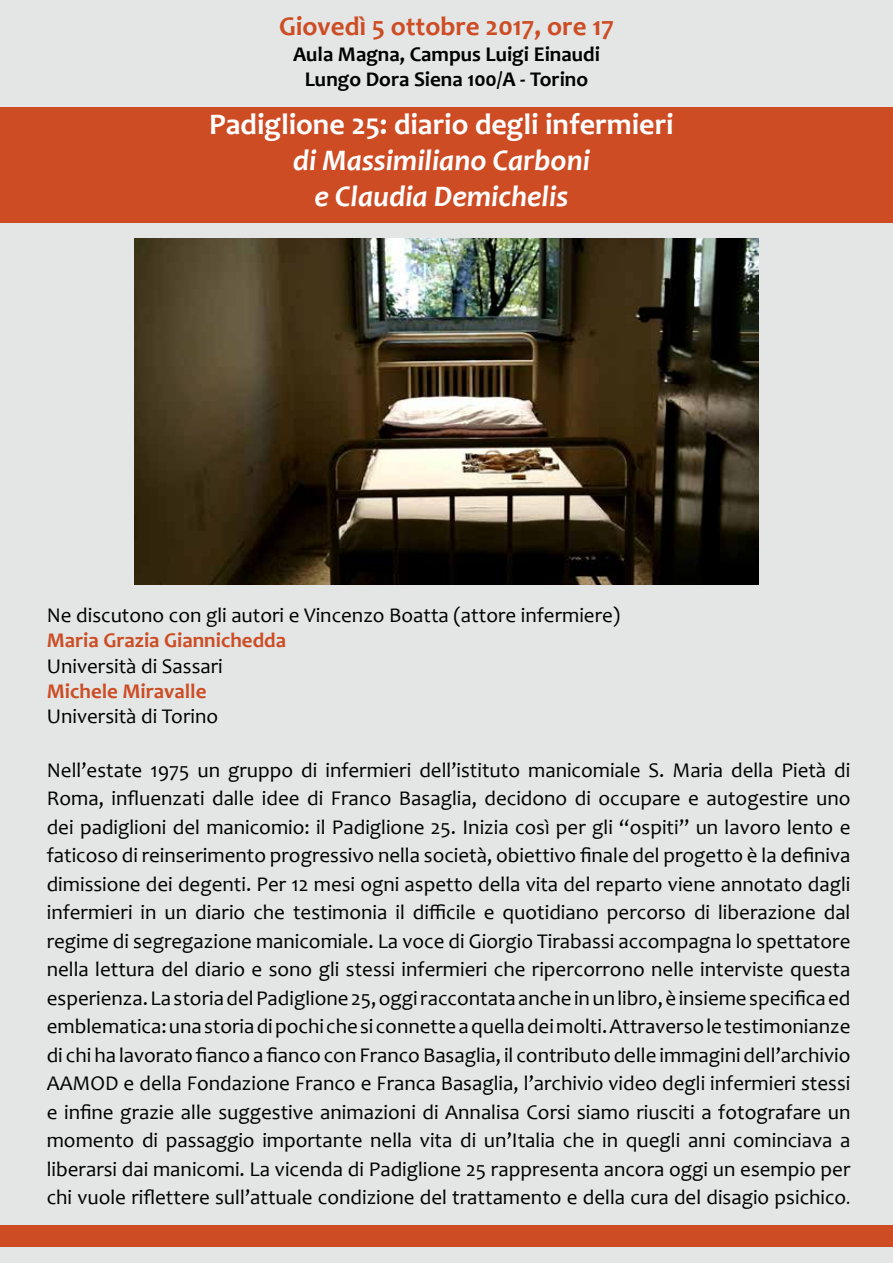
<style>
.page{position:relative;width:893px;height:1263px;background:#e3e6e5}
.page>*{position:absolute;margin:0;border:0;box-sizing:border-box;transform-origin:0 0}
.t1{font:italic 700 30px/36px "Candara";color:#fff;text-align:center}
.t2{font:700 30px "Candara";color:#fff}
.t3{font:700 27px "Candara";color:#cd4c24}
.t4{font:21px/28.5px "Candara";color:#000;text-align:justify}
.t5{font:700 21px/25.2px "Candara";color:#000;text-align:center}
.t6{font:700 21px "Candara";color:#cd4c24}
.s1{font-size:16.5px}
</style>
<div class="page">
<div style="left:0;top:107px;width:893px;height:116px;background:#cd4c24"></div>
<div style="left:0;top:1226px;width:893px;height:21px;background:#cd4c24"></div>
<img style="left:134px;top:239px;width:625px;height:346px">
<p class="t3" style="left:279px;top:10px;width:336px">Giovedì 5 ottobre 2017, ore 17</p>
<p class="t5" style="left:293px;top:41px;width:308px">Aula Magna, Campus Luigi Einaudi<br>Lungo Dora Siena 100/A - Torino</p>
<h1 class="t2" style="left:209px;top:106px;width:466px">Padiglione 25: diario degli infermieri</h1>
<h1 class="t1" style="left:293px;top:142px;width:298px">di Massimiliano Carboni e Claudia Demichelis</h1>
<p class="t4" style="left:47px;top:601px;width:575px">Ne discutono con gli autori e Vincenzo Boatta (attore infermiere)</p>
<p class="t6" style="left:47px;top:627px;width:241px">Maria Grazia Giannichedda</p>
<p class="t4" style="left:47px;top:651px;width:178px">Università di Sassari</p>
<p class="t6" style="left:47px;top:678px;width:161px">Michele Miravalle</p>
<p class="t4" style="left:47px;top:702px;width:173px">Università di Torino</p>
<p class="t4" style="left:47px;top:755px;width:805px">Nell’estate 1975 un gruppo di infermieri dell’istituto manicomiale S. Maria della Pietà di Roma, influenzati dalle idee di Franco Basaglia, decidono di occupare e autogestire uno dei padiglioni del manicomio: il Padiglione 25. Inizia così per gli “ospiti” un lavoro lento e faticoso di reinserimento progressivo nella società, obiettivo finale del progetto è la definiva dimissione dei degenti. Per 12 mesi ogni aspetto della vita del reparto viene annotato dagli infermieri in un diario che testimonia il difficile e quotidiano percorso di liberazione dal regime di segregazione manicomiale. La voce di Giorgio Tirabassi accompagna lo spettatore nella lettura del diario e sono gli stessi infermieri che ripercorrono nelle interviste questa esperienza. La storia del Padiglione 25, oggi raccontata anche in un libro, è insieme specifica ed emblematica: una storia di pochi che si connette a quella dei molti. Attraverso le testimonianze di chi ha lavorato fianco a fianco con Franco Basaglia, il contributo delle immagini dell’archivio AAMOD e della Fondazione Franco e Franca Basaglia, l’archivio video degli infermieri stessi e infine grazie alle suggestive animazioni di Annalisa Corsi siamo riusciti a fotografare un momento di passaggio importante nella vita di un’Italia che in quegli anni cominciava a liberarsi dai manicomi. La vicenda di Padiglione 25 rappresenta ancora oggi un esempio per chi vuole riflettere sull’attuale condizione del trattamento e della cura del disagio psichico<span class="s1">.</span></p>
</div>
